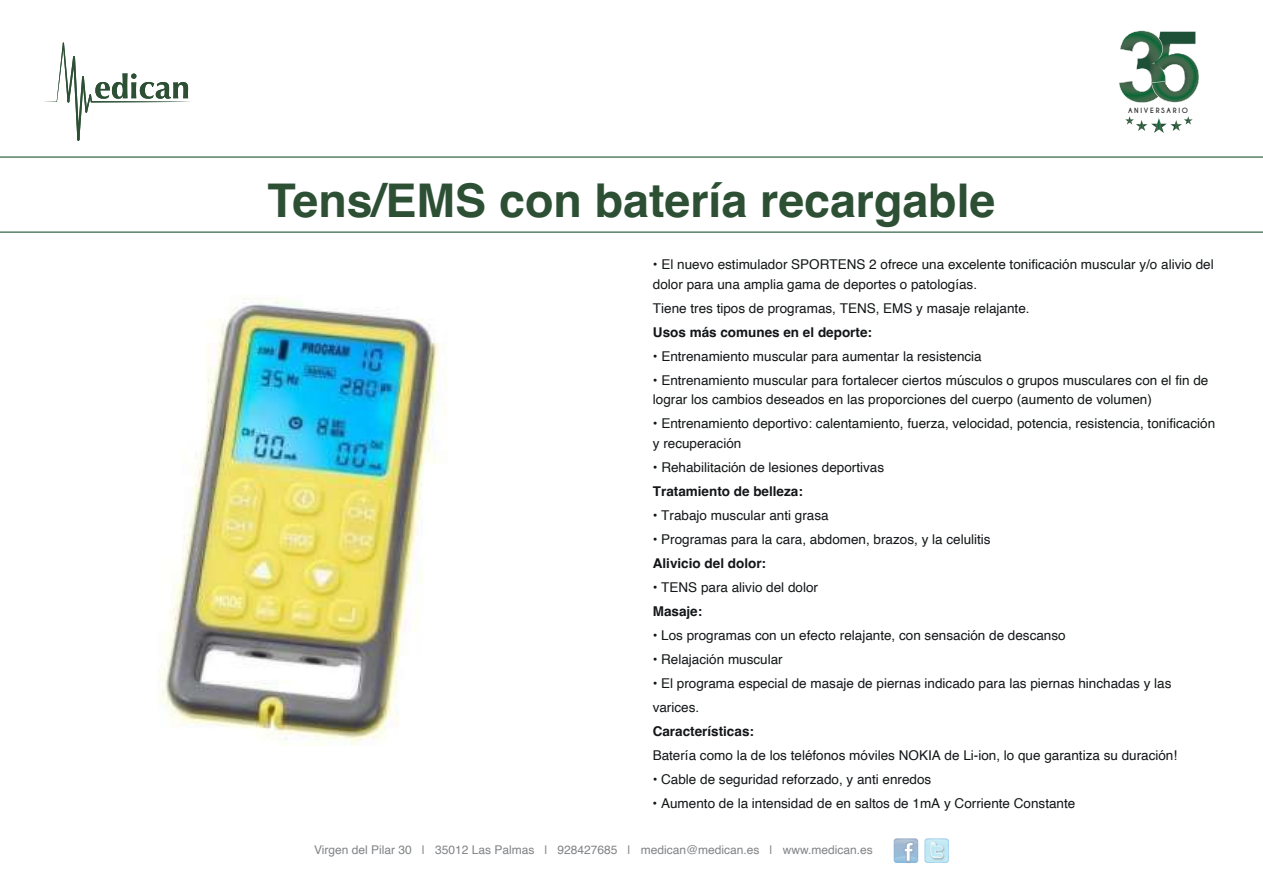
<style>
.page{position:relative;width:1263px;height:893px;background:#fff}
.page>*{position:absolute;margin:0;border:0;box-sizing:border-box;transform-origin:0 0}
.t1{font:700 46.5px "Helvetica";color:#2d5035}
.t2{font:13.5px/19.5px "Helvetica";color:#131617}
.t3{font:700 13.5px "Helvetica";color:#131617}
.t4{font:12px "Helvetica";color:#818386}
.t5{font:700 6.75px "Caviar Dreams";letter-spacing:.25em;color:#231f20}
</style>
<div class="page">
<img style="left:159px;top:298px;width:287px;height:448px">
<svg style="left:44px;top:42px;width:146px;height:99px"></svg>
<svg style="left:1119px;top:31px;width:80px;height:72px"></svg>
<svg style="left:1125px;top:116px;width:68px;height:17px"></svg>
<svg style="left:894px;top:838px;width:24px;height:25px"></svg>
<svg style="left:894px;top:839px;width:24px;height:24px"></svg>
<svg style="left:924px;top:838px;width:25px;height:25px"></svg>
<svg style="left:924px;top:839px;width:25px;height:24px"></svg>
<hr style="left:0;top:156px;width:1263px;height:2px;background:#205532">
<hr style="left:0;top:232px;width:1263px;height:1px;background:#205532">
<p class="t5" style="left:1128px;top:106px;width:62px">ANIVERSARIO</p>
<h1 class="t1" style="left:267px;top:173px;width:729px">Tens/EMS con batería recargable</h1>
<p class="t2" style="left:653px;top:255px;width:562px">• El nuevo estimulador SPORTENS 2 ofrece una excelente tonificación muscular y/o alivio del dolor para una amplia gama de deportes o patologías.</p>
<p class="t2" style="left:653px;top:299px;width:378px">Tiene tres tipos de programas, TENS, EMS y masaje relajante.</p>
<p class="t3" style="left:653px;top:324px;width:221px">Usos más comunes en el deporte:</p>
<p class="t2" style="left:653px;top:347px;width:330px">• Entrenamiento muscular para aumentar la resistencia</p>
<p class="t2" style="left:653px;top:371px;width:557px">• Entrenamiento muscular para fortalecer ciertos músculos o grupos musculares con el fin de lograr los cambios deseados en las proporciones del cuerpo (aumento de volumen)</p>
<p class="t2" style="left:653px;top:414px;width:564px">• Entrenamiento deportivo: calentamiento, fuerza, velocidad, potencia, resistencia, tonificación y recuperación</p>
<p class="t2" style="left:653px;top:458px;width:233px">• Rehabilitación de lesiones deportivas</p>
<p class="t3" style="left:653px;top:483px;width:152px">Tratamiento de belleza:</p>
<p class="t2" style="left:653px;top:506px;width:177px">• Trabajo muscular anti grasa</p>
<p class="t2" style="left:653px;top:530px;width:339px">• Programas para la cara, abdomen, brazos, y la celulitis</p>
<p class="t3" style="left:653px;top:555px;width:115px">Alivicio del dolor:</p>
<p class="t2" style="left:653px;top:578px;width:167px">• TENS para alivio del dolor</p>
<p class="t3" style="left:653px;top:603px;width:51px">Masaje:</p>
<p class="t2" style="left:653px;top:626px;width:414px">• Los programas con un efecto relajante, con sensación de descanso</p>
<p class="t2" style="left:653px;top:650px;width:132px">• Relajación muscular</p>
<p class="t2" style="left:653px;top:671px;width:520px;line-height:24px">• El programa especial de masaje de piernas indicado para las piernas hinchadas y las varices.</p>
<p class="t3" style="left:653px;top:723px;width:103px">Características:</p>
<p class="t2" style="left:653px;top:746px;width:526px">Batería como la de los teléfonos móviles NOKIA de Li-ion, lo que garantiza su duración!</p>
<p class="t2" style="left:653px;top:770px;width:280px">• Cable de seguridad reforzado, y anti enredos</p>
<p class="t2" style="left:653px;top:794px;width:424px">• Aumento de la intensidad de en saltos de 1mA y Corriente Constante</p>
<p class="t4" style="left:314px;top:841px;width:560px">Virgen del Pilar 30 | 35012 Las Palmas | 928427685 | medican@medican.es | www.medican.es</p>
</div>
